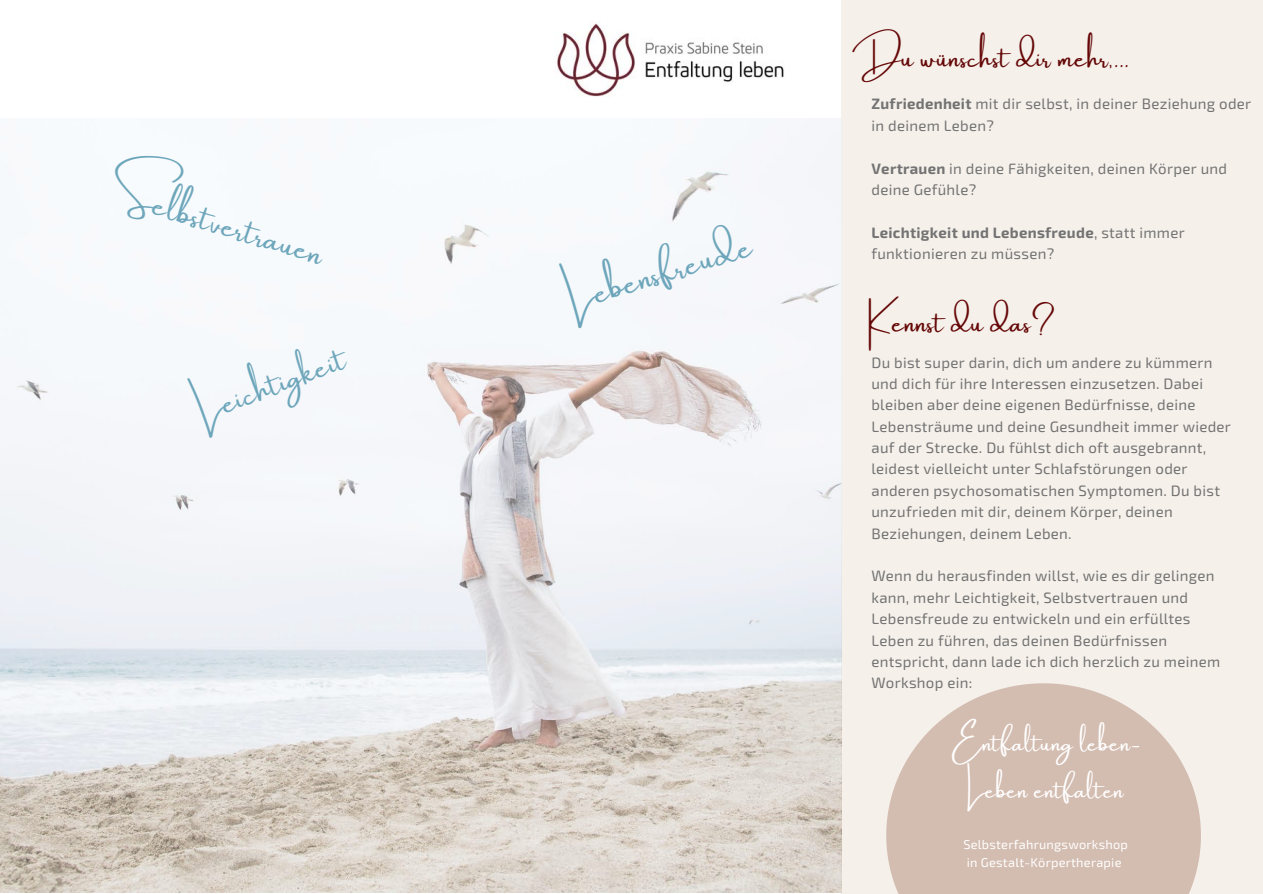
<style>
.page{position:relative;width:1263px;height:894px;background:#fff}
.page>*{position:absolute;margin:0;border:0;box-sizing:border-box;transform-origin:0 0}
.t1{font:31.05px "Amsterdam One";color:#6da6bb}
.t2{font:30.15px "Amsterdam One";color:#6da6bb}
.t3{font:29.1px "Amsterdam One";color:#6da6bb}
.t4{font:25.5px "Amsterdam One";letter-spacing:.02em;color:#650707}
.t5{font:22.2px "Amsterdam One";letter-spacing:.02em;color:#fff}
.t6{font:15px/21.3px "Exo 2";letter-spacing:.02em;color:#737373}
.t7{font:12.75px "Exo 2";letter-spacing:.02em;color:#fff}
.s1{font-weight:700}
</style>
<div class="page">
<div style="left:841px;top:0;width:422px;height:893px;background:#f5f0ea"></div>
<img style="left:555px;top:23px;width:229px;height:74px">
<img style="left:0;top:119px;width:842px;height:772px">
<svg style="left:886px;top:683px;width:315px;height:210px;fill:#d3bcb0"></svg>
<p class="t2" style="left:113px;top:174px;width:225px;rotate:17deg">Selbstvertrauen</p>
<p class="t3" style="left:194px;top:398px;width:156px;rotate:-21deg">Leichtigkeit</p>
<p class="t1" style="left:565px;top:284px;width:191px;rotate:-17deg">Lebensfreude</p>
<p class="t4" style="left:852px;top:44px;width:278px">Du wünschst dir mehr,...</p>
<p class="t6" style="left:871px;top:93px;width:381px"><span class="s1">Zufriedenheit</span> mit dir selbst, in deiner Beziehung oder in deinem Leben?</p>
<p class="t6" style="left:871px;top:157px;width:357px"><span class="s1">Vertrauen</span> in deine Fähigkeiten, deinen Körper und deine Gefühle?</p>
<p class="t6" style="left:871px;top:221px;width:315px"><span class="s1">Leichtigkeit und Lebensfreude</span>, statt immer funktionieren zu müssen?</p>
<p class="t4" style="left:868px;top:309px;width:189px">Kennst du das?</p>
<p class="t6" style="left:871px;top:351px;width:361px">Du bist super darin, dich um andere zu kümmern und dich für ihre Interessen einzusetzen. Dabei bleiben aber deine eigenen Bedürfnisse, deine Lebensträume und deine Gesundheit immer wieder auf der Strecke. Du fühlst dich oft ausgebrannt, leidest vielleicht unter Schlafstörungen oder anderen psychosomatischen Symptomen. Du bist unzufrieden mit dir, deinem Körper, deinen Beziehungen, deinem Leben.</p>
<p class="t6" style="left:871px;top:564px;width:350px">Wenn du herausfinden willst, wie es dir gelingen kann, mehr Leichtigkeit, Selbstvertrauen und Lebensfreude zu entwickeln und ein erfülltes Leben zu führen, das deinen Bedürfnissen entspricht, dann lade ich dich herzlich zu meinem Workshop ein:</p>
<p class="t5" style="left:951px;top:731px;width:191px">Entfaltung leben-</p>
<p class="t5" style="left:967px;top:778px;width:158px">Leben entfalten</p>
<p class="t7" style="left:963px;top:835px;width:166px">Selbsterfahrungsworkshop</p>
<p class="t7" style="left:967px;top:853px;width:156px">in Gestalt-Körpertherapie</p>
</div>
